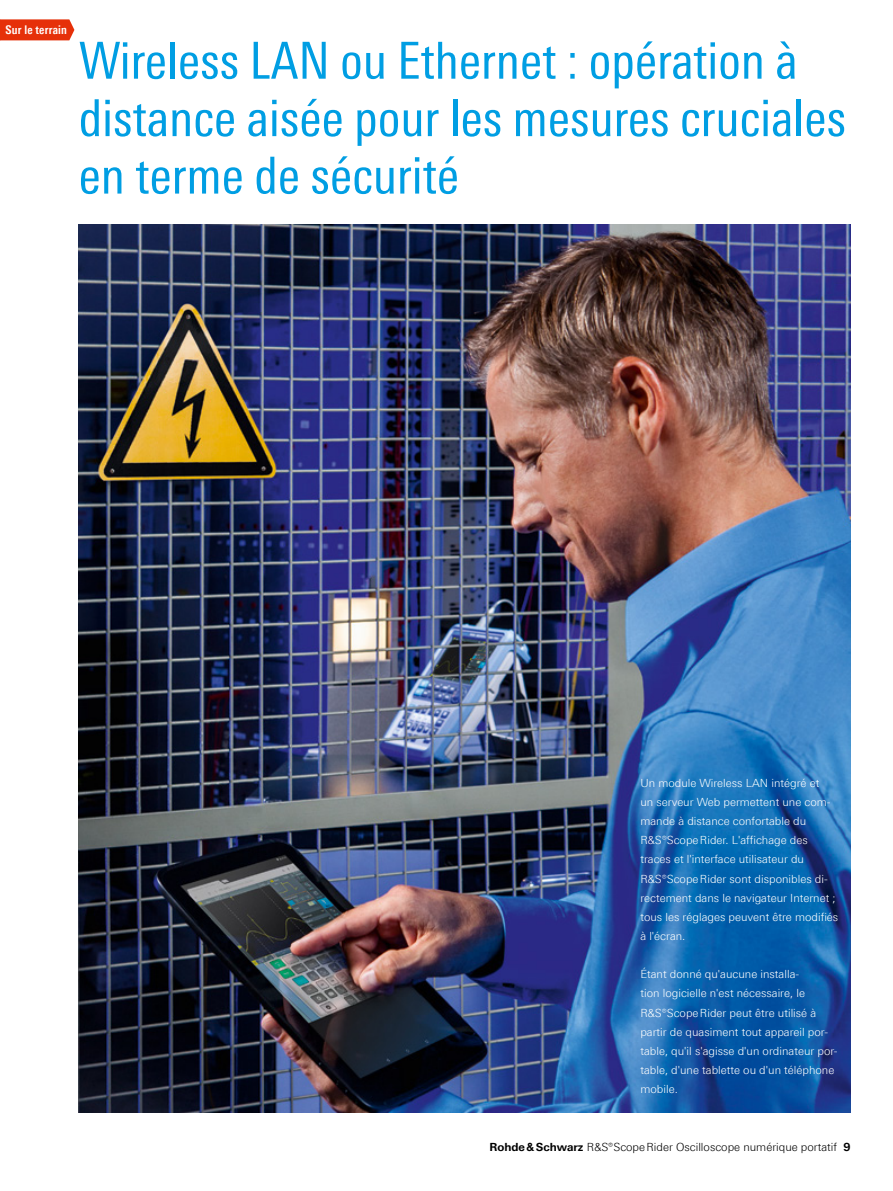
<style>
.page{position:relative;width:893px;height:1191px;background:#fff}
.page>*{position:absolute;margin:0;border:0;box-sizing:border-box;transform-origin:0 0}
.t1{font:51px/57.4px "Linotype Univers 420 Cn";color:#009ee3}
.t2{font:700 12px "Linotype Univers 620 Cn";letter-spacing:.015em;color:#fff}
.t3{font:300 11.25px/19.2px "Linotype Univers 330";color:#fff}
.t4{font:300 11.25px "Linotype Univers 330";color:#000}
.s1{font-family:"Linotype Univers 630";font-weight:700}
</style>
<div class="page">
<img style="left:79px;top:224px;width:771px;height:888px">
<svg style="left:0;top:19px;width:74px;height:21px;background:#e73914"></svg>
<p class="t2" style="left:6px;top:23px;width:63px">Sur le terrain</p>
<h1 class="t1" style="left:79px;top:32px;width:769px">Wireless LAN ou Ethernet : opération à distance aisée pour les mesures cruciales en terme de sécurité</h1>
<p class="t3" style="left:640px;top:773px;width:199px">Un module Wireless LAN intégré et<br>un serveur Web permettent une com&shy;mande à distance confortable du R&amp;S®ScopeRider. L'affichage des traces et l'interface utilisateur du R&amp;S®ScopeRider sont disponibles di&shy;rectement dans le navigateur Internet ; tous les réglages peuvent être modifiés à l'écran.</p>
<p class="t3" style="left:640px;top:964px;width:199px">Étant donné qu'aucune installa-<br>tion logicielle n'est nécessaire, le R&amp;S®ScopeRider peut être utilisé à partir de quasiment tout appareil por&shy;table, qu'il s'agisse d'un ordinateur por&shy;table, d'une tablette ou d'un téléphone mobile.</p>
<p class="t4" style="left:489px;top:1140px;width:362px"><span class="s1">Rohde&amp;Schwarz</span> R&amp;S®ScopeRider Oscilloscope numérique portatif <span class="s1">9</span></p>
</div>
